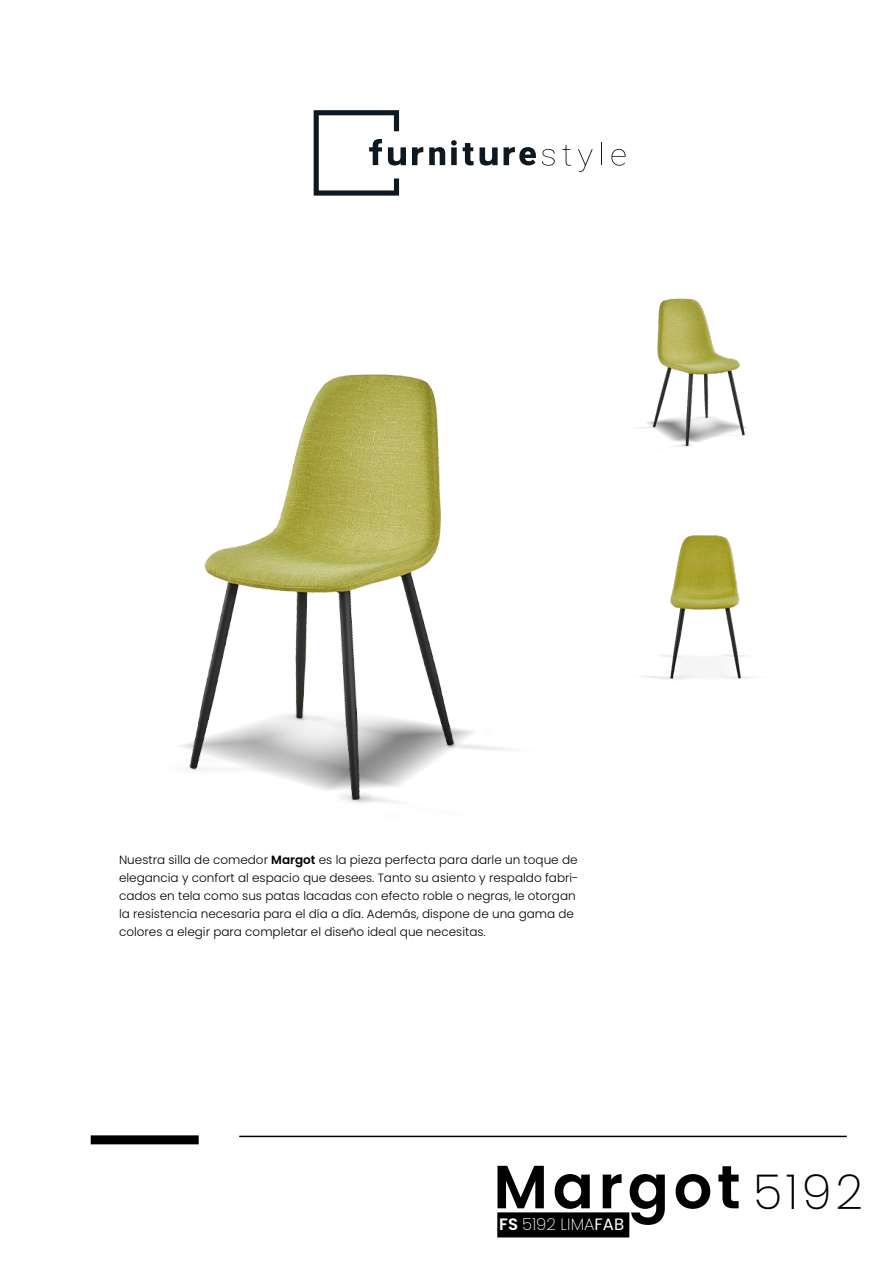
<style>
.page{position:relative;width:893px;height:1263px;background:#fff}
.page>*{position:absolute;margin:0;border:0;box-sizing:border-box;transform-origin:0 0}
.t1{font:600 60.9px "Poppins";letter-spacing:.075em;color:#000}
.t2{font:200 16.5px "Poppins";color:#fff}
.t3{font:300 12px/18px "Poppins";color:#000}
.s1{font-weight:600}
.s2{font-weight:200;font-size:48.3px}
.s3{font-weight:400}
</style>
<div class="page">
<img style="left:180px;top:374px;width:330px;height:430px">
<svg style="left:429px;top:147px;width:16px;height:18px"></svg>
<svg style="left:451px;top:140px;width:6px;height:25px"></svg>
<svg style="left:314px;top:110px;width:92px;height:86px"></svg>
<svg style="left:412px;top:147px;width:11px;height:18px"></svg>
<svg style="left:504px;top:147px;width:32px;height:18px"></svg>
<svg style="left:463px;top:143px;width:35px;height:23px"></svg>
<svg style="left:542px;top:149px;width:13px;height:17px"></svg>
<svg style="left:562px;top:145px;width:9px;height:21px"></svg>
<svg style="left:578px;top:149px;width:15px;height:23px"></svg>
<svg style="left:601px;top:142px;width:1px;height:23px"></svg>
<svg style="left:611px;top:149px;width:15px;height:17px"></svg>
<hr style="left:239px;top:1136px;width:608px;height:1px;background:#000">
<div style="left:91px;top:1135px;width:108px;height:9px;background:#000"></div>
<div style="left:498px;top:1213px;width:131px;height:24px;background:#000"></div>
<div style="left:497px;top:1212px;width:132px;height:25px;border:2px solid #000"></div>
<img style="left:637px;top:298px;width:111px;height:149px">
<img style="left:643px;top:535px;width:110px;height:145px">
<p class="t3" style="left:119px;top:851px;width:461px">Nuestra silla de comedor <span class="s1">Margot</span> es la pieza perfecta para darle un toque de elegancia y confort al espacio que desees. Tanto su asiento y respaldo fabri&shy;cados en tela como sus patas lacadas con efecto roble o negras, le otorgan la resistencia necesaria para el día a día. Además, dispone de una gama de colores a elegir para completar el diseño ideal que necesitas.</p>
<h1 class="t1" style="left:493px;top:1152px;width:371px">Margot <span class="s2">5192</span></h1>
<h2 class="t2" style="left:499px;top:1214px;width:126px"><span class="s1">FS</span> 5192 LIMA<span class="s3">FAB</span></h2>
</div>
